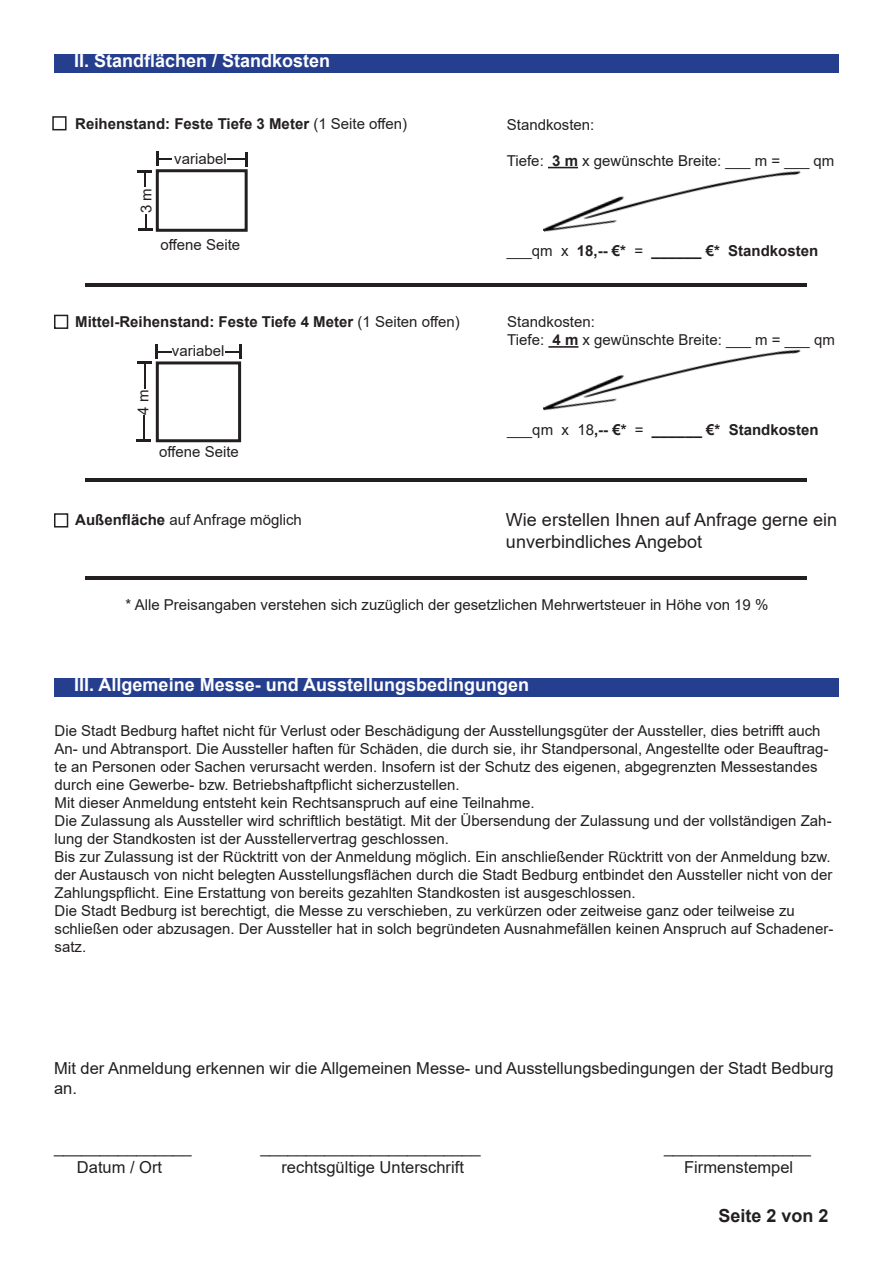
<style>
.page{position:relative;width:893px;height:1263px;background:#fff}
.page>*{position:absolute;margin:0;border:0;box-sizing:border-box;transform-origin:0 0}
.t1{font:700 18px "Arial";color:#fff}
.t2{font:18px/21.6px "Arial";color:#231f20}
.t3{font:700 18px "Arial";color:#231f20}
.t4{font:16.5px/19.8px "Arial";color:#231f20}
.t5{font:15px/18px "Arial";color:#231f20}
.t6{font:700 15px "Arial";color:#231f20}
.s1{font-weight:400}
.s2{font-weight:700}
</style>
<div class="page">
<div style="left:52px;top:116px;width:15px;height:14px;border:2px solid #231f20"></div>
<div style="left:54px;top:315px;width:14px;height:14px;border:2px solid #231f20"></div>
<div style="left:156px;top:169px;width:92px;height:63px;border:3px solid #231f20"></div>
<svg style="left:138px;top:215px;width:15px;height:16px"></svg>
<svg style="left:138px;top:151px;width:34px;height:35px"></svg>
<svg style="left:227px;top:152px;width:20px;height:14px"></svg>
<div style="left:156px;top:361px;width:85px;height:81px;border:3px solid #231f20"></div>
<hr style="left:137px;top:439px;width:14px;height:3px;background:#231f20">
<hr style="left:143px;top:415px;width:2px;height:26px;background:#231f20">
<div style="left:54px;top:54px;width:785px;height:19px;background:#253f8e"></div>
<div style="left:54px;top:678px;width:785px;height:19px;background:#253f8e"></div>
<img style="left:543px;top:166px;width:258px;height:66px">
<div style="left:54px;top:513px;width:14px;height:14px;border:2px solid #231f20"></div>
<svg style="left:137px;top:344px;width:34px;height:44px"></svg>
<svg style="left:225px;top:344px;width:16px;height:15px"></svg>
<img style="left:543px;top:346px;width:258px;height:65px">
<hr style="left:86px;top:283px;width:721px;height:4px;background:#231f20">
<hr style="left:86px;top:479px;width:721px;height:3px;background:#231f20">
<hr style="left:86px;top:577px;width:721px;height:3px;background:#231f20">
<p class="t1" style="left:74px;top:48px;width:258px">II. Standflächen / Standkosten</p>
<p class="t6" style="left:75px;top:113px;width:334px">Reihenstand: Feste Tiefe 3 Meter <span class="s1">(1 Seite offen)</span></p>
<p class="t5" style="left:137px;top:213px;width:27px;rotate:-90deg">3 m</p>
<p class="t5" style="left:174px;top:149px;width:54px">variabel</p>
<p class="t5" style="left:160px;top:236px;width:81px">offene Seite</p>
<p class="t6" style="left:75px;top:311px;width:386px">Mittel-Reihenstand: Feste Tiefe 4 Meter <span class="s1">(1 Seiten offen)</span></p>
<p class="t5" style="left:172px;top:342px;width:54px">variabel</p>
<p class="t5" style="left:134px;top:415px;width:27px;rotate:-90deg">4 m</p>
<p class="t5" style="left:159px;top:443px;width:81px">offene Seite</p>
<p class="t5" style="left:75px;top:511px;width:228px"><span class="s2">Außenfläche</span> auf Anfrage möglich</p>
<p class="t5" style="left:507px;top:116px;width:89px">Standkosten:</p>
<p class="t5" style="left:507px;top:152px;width:329px">Tiefe: <span class="s2">3 m</span> x gewünschte Breite: ___ m = ___ qm</p>
<p class="t6" style="left:507px;top:240px;width:313px"><span class="s1">___qm x</span> 18,-- €* <span class="s1">=</span> ______ €* Standkosten</p>
<p class="t5" style="left:507px;top:313px;width:89px">Standkosten:</p>
<p class="t5" style="left:507px;top:331px;width:329px">Tiefe: <span class="s2">4 m</span> x gewünschte Breite: ___ m = ___ qm</p>
<p class="t6" style="left:507px;top:419px;width:313px"><span class="s1">___qm x 18</span>,-- €* <span class="s1">=</span> ______ €* Standkosten</p>
<p class="t2" style="left:506px;top:509px;width:333px">Wie erstellen Ihnen auf Anfrage gerne ein unverbindliches Angebot</p>
<p class="t5" style="left:126px;top:595px;width:644px">* Alle Preisangaben verstehen sich zuzüglich der gesetzlichen Mehrwertsteuer in Höhe von 19 %</p>
<p class="t1" style="left:74px;top:672px;width:456px">III. Allgemeine Messe- und Ausstellungsbedingungen</p>
<p class="t5" style="left:55px;top:721px;width:775px">Die Stadt Bedburg haftet nicht für Verlust oder Beschädigung der Ausstellungsgüter der Aussteller, dies betrifft auch An- und Abtransport. Die Aussteller haften für Schäden, die durch sie, ihr Standpersonal, Angestellte oder Beauftrag&shy;te an Personen oder Sachen verursacht werden. Insofern ist der Schutz des eigenen, abgegrenzten Messestandes durch eine Gewerbe- bzw. Betriebshaftpflicht sicherzustellen.</p>
<p class="t5" style="left:55px;top:793px;width:481px">Mit dieser Anmeldung entsteht kein Rechtsanspruch auf eine Teilnahme.</p>
<p class="t5" style="left:55px;top:811px;width:779px">Die Zulassung als Aussteller wird schriftlich bestätigt. Mit der Übersendung der Zulassung und der vollständigen Zah&shy;lung der Standkosten ist der Ausstellervertrag geschlossen.</p>
<p class="t5" style="left:55px;top:847px;width:780px;text-align:justify">Bis zur Zulassung ist der Rücktritt von der Anmeldung möglich. Ein anschließender Rücktritt von der Anmeldung bzw. der Austausch von nicht belegten Ausstellungsflächen durch die Stadt Bedburg entbindet den Aussteller nicht von der Zahlungspflicht. Eine Erstattung von bereits gezahlten Standkosten ist ausgeschlossen.</p>
<p class="t5" style="left:55px;top:901px;width:780px">Die Stadt Bedburg ist berechtigt, die Messe zu verschieben, zu verkürzen oder zeitweise ganz oder teilweise zu schließen oder abzusagen. Der Aussteller hat in solch begründeten Ausnahmefällen keinen Anspruch auf Schadener&shy;satz.</p>
<p class="t4" style="left:54px;top:1058px;width:781px">Mit der Anmeldung erkennen wir die Allgemeinen Messe- und Ausstellungsbedingungen der Stadt Bedburg an.</p>
<p class="t4" style="left:54px;top:1137px;width:139px">_______________</p>
<p class="t4" style="left:260px;top:1137px;width:222px">________________________</p>
<p class="t4" style="left:664px;top:1137px;width:148px">________________</p>
<p class="t4" style="left:77px;top:1157px;width:87px">Datum / Ort</p>
<p class="t4" style="left:281px;top:1157px;width:184px">rechtsgültige Unterschrift</p>
<p class="t4" style="left:684px;top:1157px;width:111px">Firmenstempel</p>
<p class="t3" style="left:718px;top:1203px;width:112px">Seite 2 von 2</p>
</div>
